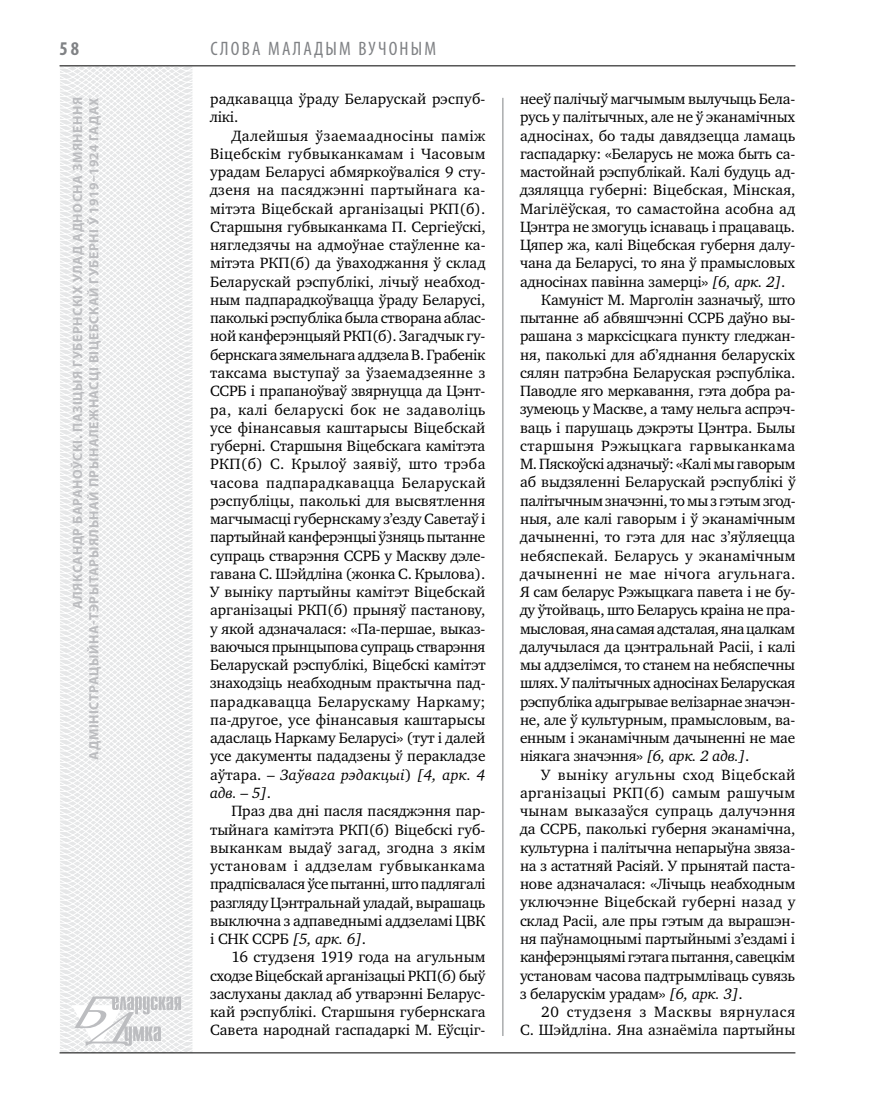
<style>
.page{position:relative;width:872px;height:1106px;background:#fff}
.page>*{position:absolute;margin:0;border:0;box-sizing:border-box;transform-origin:0 0}
.t1{font:condensed 19.5px "Myriad Pro";color:#808285}
.t2{font:700 condensed 19.5px "Myriad Pro";color:#808285}
.t3{font:15.3px/18.3px "Charter C";letter-spacing:-.01em;color:#000;text-align:justify}
.t4{font:15.3px/18.3px "Charter C";letter-spacing:.01em;color:#000}
.t5{font:15.3px "Charter C";letter-spacing:.03em;color:#000}
.t6{font:15.3px "Charter C";letter-spacing:-.03em;color:#000}
.t7{font:15.3px "Charter C";letter-spacing:.015em;color:#000}
.t8{font:15.3px "Charter C";letter-spacing:.02em;color:#000}
.t9{font:15.3px "Charter C";letter-spacing:.025em;color:#000}
.t10{font:15.3px "Charter C";letter-spacing:.035em;color:#000}
.t11{font:700 13.5px/16.2px "Myriad Pro";letter-spacing:.04em;color:#bcbdc0;text-align:right}
.s1{font-style:italic}
</style>
<div class="page">
<svg style="left:59px;top:65px;width:192px;height:989px"></svg>
<hr style="left:502px;top:98px;width:1px;height:938px;background:#808285">
<hr style="left:60px;top:1052px;width:735px;height:1px;background:#000">
<svg style="left:71px;top:996px;width:110px;height:53px"></svg>
<hr style="left:60px;top:65px;width:735px;height:1px;background:#000">
<p class="t2" style="left:60px;top:37px;width:21px">58</p>
<p class="t1" style="left:210px;top:37px;width:32px">Слова</p>
<p class="t1" style="left:268px;top:37px;width:168px">ма ладымву чоным</p>
<p class="t4" style="left:210px;top:90px;width:275px">радкавацца ўраду Беларускай рэспуб&shy;лікі.</p>
<p class="t3" style="left:210px;top:126px;width:277px;text-indent:21px">Далейшыя ўзаемаадносіны паміж Віцебскім губвыканкамам і Часовым урадам Беларусі абмяркоўваліся 9 сту&shy;дзеня на пасяджэнні партыйнага ка&shy;мітэта Віцебскай арганізацыі РКП(б).<br>Старшыня губвыканкама П. Сергіеўскі, нягледзячы на адмоўнае стаўленне ка&shy;мітэта РКП(б) да ўваходжання ў склад Беларускай рэспублікі, лічыў неабход&shy;ным падпарадкоўвацца ўраду Беларусі, паколькі рэспубліка была створана аблас&shy;ной канферэнцыяй РКП(б). Загадчык гу&shy;бернскага зямельнага аддзела В. Грабенік таксама выступаў за ўзаемадзеянне з ССРБ і прапаноўваў звярнуцца да Цэнт&shy;ра, калі беларускі бок не задаволіць усе фінансавыя каштарысы Віцебскай губерні. Старшыня Віцебскага камітэта РКП(б) С. Крылоў заявіў, што трэба часова падпарадкавацца Беларускай рэспубліцы, паколькі для высвятлення магчымасці губернскаму з’езду Саветаў і партыйнай канферэнцыі ўзняць пытанне супраць стварэння ССРБ у Маскву дэле&shy;гавана С. Шэйдліна (жонка С. Крылова).<br>У выніку партыйны камітэт Віцебскай арганізацыі РКП(б) прыняў пастанову, у якой адзначалася: «Па-першае, выказ&shy;ваючыся прынцыпова супраць стварэння Беларускай рэспублікі, Віцебскі камітэт знаходзіць неабходным практычна пад&shy;парадкавацца Беларускаму Наркаму; па-другое, усе фінансавыя каштарысы адаслаць Наркаму Беларусі» (тут і далей усе дакументы пададзены ў перакладзе аўтара. – <span class="s1">Заўвага рэдакцыі</span>) <span class="s1">[4, арк. 4 адв. – 5]</span>.</p>
<p class="t3" style="left:210px;top:802px;width:277px;text-indent:21px">Праз два дні пасля пасяджэння пар&shy;тыйнага камітэта РКП(б) Віцебскі губ&shy;выканкам выдаў загад, згодна з якім установам і аддзелам губвыканкама прадпісвалася ўсе пытанні, што падлягалі разгляду Цэнтральнай уладай, вырашаць выключна з адпаведнымі аддзеламі ЦВК і СНК ССРБ <span class="s1">[5, арк. 6]</span>.</p>
<p class="t3" style="left:210px;top:948px;width:277px;text-indent:21px">16 студзеня 1919 года на агульным сходзе Віцебскай арганізацыі РКП(б) быў заслуханы даклад аб утварэнні Беларус&shy;кай рэспублікі. Старшыня губернскага Савета народнай гаспадаркі М. Еўсціг-</p>
<p class="t11" style="left:69px;top:759px;width:664px;rotate:-90deg">Аляксандр БАРАНОЎСКІ. Пазіцыя губернскіх улад адносна змянення адміністрацыйна-тэрытарыяльнай прыналежнасці Віцебскай губерні ў 1919–1924 гадах</p>
<p class="t3" style="left:520px;top:90px;width:277px">нееў палічыў магчымым вылучыць Бела-</p>
<p class="t3" style="left:520px;top:108px;width:277px">русь у палітычных, але не ў эканамічных</p>
<p class="t3" style="left:520px;top:126px;width:277px">адносінах, бо тады давядзецца ламаць</p>
<p class="t3" style="left:520px;top:145px;width:277px">гаспадарку: «Беларусь не можа быть са-</p>
<p class="t3" style="left:520px;top:163px;width:277px">мастойнай рэспублікай. Калі будуць ад-</p>
<p class="t4" style="left:520px;top:181px;width:277px">дзяляцца губерні: Віцебская, Мінская,</p>
<p class="t3" style="left:520px;top:199px;width:277px">Магілёўская, то самастойна асобна ад</p>
<p class="t3" style="left:520px;top:218px;width:277px">Цэнтра не змогуць існаваць і працаваць.</p>
<p class="t3" style="left:520px;top:236px;width:277px">Цяпер жа, калі Віцебская губерня далу-</p>
<p class="t3" style="left:520px;top:254px;width:277px">чана да Беларусі, то яна ў прамысловых</p>
<p class="t3" style="left:520px;top:272px;width:267px">адносінах павінна замерці» <span class="s1">[6, арк. 2]</span>.</p>
<p class="t3" style="left:541px;top:291px;width:256px">Камуніст М. Марголін зазначыў, што</p>
<p class="t3" style="left:520px;top:309px;width:277px">пытанне аб абвяшчэнні ССРБ даўно вы-</p>
<p class="t3" style="left:520px;top:327px;width:277px">рашана з марксісцкага пункту гледжан-</p>
<p class="t3" style="left:520px;top:345px;width:277px">ня, паколькі для аб’яднання беларускіх</p>
<p class="t3" style="left:520px;top:364px;width:277px">сялян патрэбна Беларуская рэспубліка.</p>
<p class="t3" style="left:520px;top:382px;width:277px">Паводле яго меркавання, гэта добра ра-</p>
<p class="t3" style="left:520px;top:400px;width:277px">зумеюць у Маскве, а таму нельга аспрэч-</p>
<p class="t3" style="left:520px;top:418px;width:277px">ваць і парушаць дэкрэты Цэнтра. Былы</p>
<p class="t5" style="left:520px;top:437px;width:277px">старшыня Рэжыцкага гарвыканкама</p>
<p class="t3" style="left:520px;top:455px;width:277px">М. Пяскоўскі адзначыў: «Калі мы гаворым</p>
<p class="t3" style="left:520px;top:473px;width:277px">аб выдзяленні Беларускай рэспублікі ў</p>
<p class="t3" style="left:520px;top:491px;width:277px">палітычным значэнні, то мы з гэтым згод-</p>
<p class="t3" style="left:520px;top:510px;width:277px">ныя, але калі гаворым і ў эканамічным</p>
<p class="t4" style="left:520px;top:528px;width:277px">дачыненні, то гэта для нас з’яўляецца</p>
<p class="t7" style="left:520px;top:547px;width:277px">небяспекай. Беларусь у эканамічным</p>
<p class="t5" style="left:520px;top:565px;width:277px">дачыненні не мае нічога агульнага.</p>
<p class="t3" style="left:520px;top:583px;width:277px">Я сам беларус Рэжыцкага павета і не бу-</p>
<p class="t3" style="left:520px;top:601px;width:277px">ду ўтойваць, што Беларусь краіна не пра-</p>
<p class="t6" style="left:520px;top:620px;width:277px">мысловая, яна самая адсталая, яна цалкам</p>
<p class="t3" style="left:520px;top:637px;width:277px">далучылася да цэнтральнай Расіі, і калі</p>
<p class="t3" style="left:520px;top:656px;width:277px">мы аддзелімся, то станем на небяспечны</p>
<p class="t6" style="left:520px;top:674px;width:277px">шлях. У палітычных адносінах Беларуская</p>
<p class="t3" style="left:520px;top:692px;width:277px">рэспубліка адыгрывае велізарнае значэн-</p>
<p class="t3" style="left:520px;top:710px;width:277px">не, але ў культурным, прамысловым, ва-</p>
<p class="t3" style="left:520px;top:729px;width:277px">енным і эканамічным дачыненні не мае</p>
<p class="t3" style="left:520px;top:747px;width:231px">ніякага значэння» <span class="s1">[6, арк. 2 адв.]</span>.</p>
<p class="t5" style="left:541px;top:766px;width:256px">У выніку агульны сход Віцебскай</p>
<p class="t9" style="left:520px;top:784px;width:277px">арганізацыі РКП(б) самым рашучым</p>
<p class="t8" style="left:520px;top:802px;width:277px">чынам выказаўся супраць далучэння</p>
<p class="t3" style="left:520px;top:820px;width:277px">да ССРБ, паколькі губерня эканамічна,</p>
<p class="t3" style="left:520px;top:838px;width:277px">культурна і палітычна непарыўна звяза-</p>
<p class="t3" style="left:520px;top:856px;width:277px">на з астатняй Расіяй. У прынятай паста-</p>
<p class="t3" style="left:520px;top:875px;width:277px">нове адзначалася: «Лічыць неабходным</p>
<p class="t4" style="left:520px;top:893px;width:277px">уключэнне Віцебскай губерні назад у</p>
<p class="t3" style="left:520px;top:911px;width:277px">склад Расіі, але пры гэтым да вырашэн-</p>
<p class="t3" style="left:520px;top:929px;width:277px">ня паўнамоцнымі партыйнымі з’ездамі і</p>
<p class="t3" style="left:520px;top:948px;width:277px">канферэнцыямі гэтага пытання, савецкім</p>
<p class="t3" style="left:520px;top:966px;width:277px">установам часова падтрымліваць сувязь</p>
<p class="t3" style="left:520px;top:984px;width:224px">з беларускім урадам» <span class="s1">[6, арк. 3]</span>.</p>
<p class="t10" style="left:541px;top:1003px;width:255px">20 студзеня з Масквы вярнулася</p>
<p class="t3" style="left:520px;top:1021px;width:277px">С. Шэйдліна. Яна азнаёміла партыйны</p>
</div>
